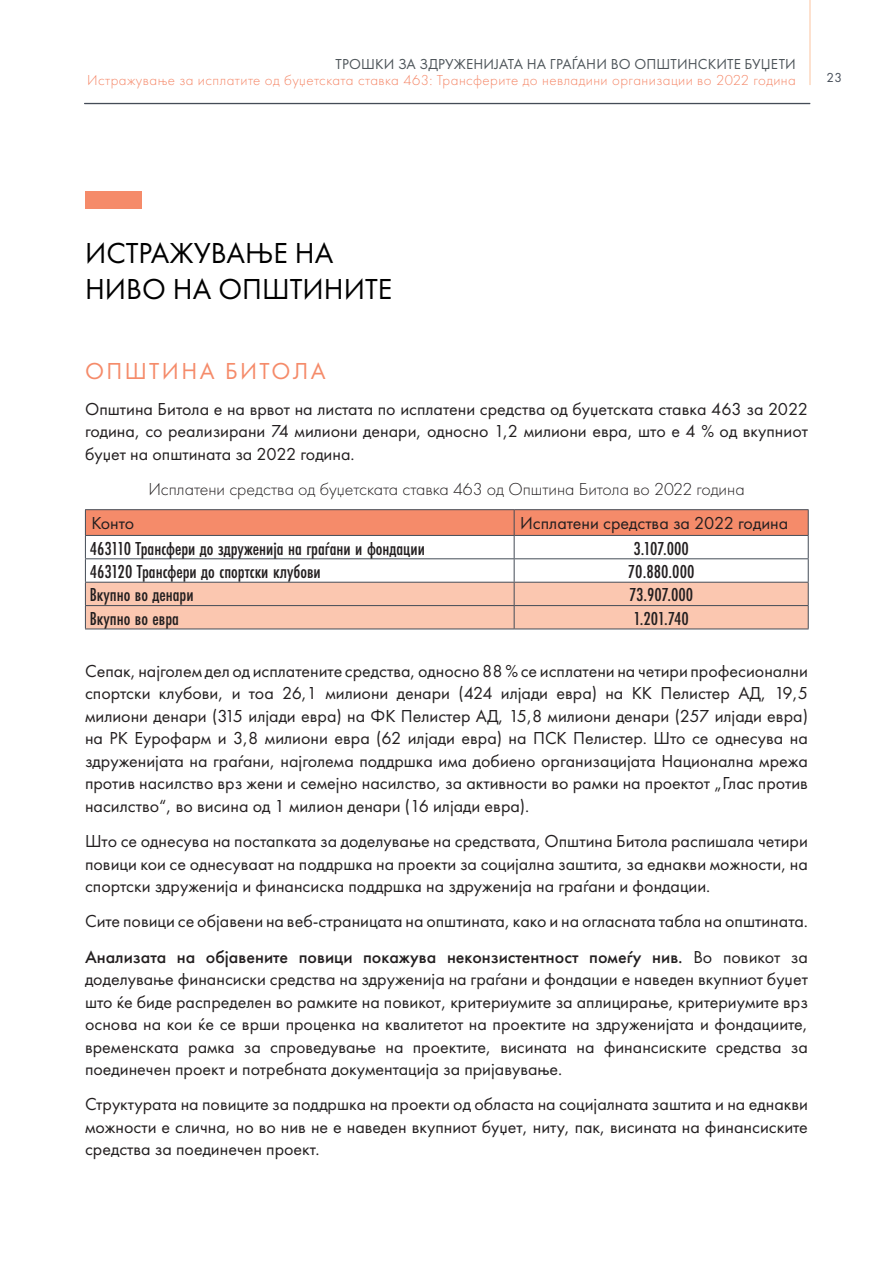
<style>
.page{position:relative;width:893px;height:1263px;background:#fff}
.page>*{position:absolute;margin:0;border:0;box-sizing:border-box;transform-origin:0 0}
.Наслови{font:30px "Futura PT";color:#000}
.pod_naslovi{font:24px "Futura PT";letter-spacing:.1em;color:#f58b6a}
.t1{font:500 19.5px "Futura PT Cond";color:#231f20}
.t2{font:18px/22.5px "Futura PT";color:#231f20;text-align:justify}
.t3{font:300 18px "Futura PT";color:#231f20}
.t4{font:300 15px "Futura PT";letter-spacing:.03em;color:#f58768}
.t5{font:15px "Futura PT";letter-spacing:.01em;color:#4e555a}
.t6{font:13.5px "Futura PT";color:#444c57}
.s1{font-weight:500}
</style>
<div class="page">
<hr style="left:809px;top:0;width:2px;height:85px;background:#fdd8c0">
<hr style="left:84px;top:103px;width:726px;height:1px;background:#444c57">
<hr style="left:85px;top:509px;width:429px;height:1px;background:#444c57">
<hr style="left:514px;top:509px;width:295px;height:1px;background:#444c57">
<hr style="left:85px;top:629px;width:429px;height:1px;background:#444c57">
<svg style="left:85px;top:510px;width:724px;height:119px"></svg>
<hr style="left:514px;top:629px;width:295px;height:1px;background:#444c57">
<div style="left:85px;top:191px;width:56px;height:17px;background:#f58b6a"></div>
<p class="t5" style="left:336px;top:55px;width:462px">ТРОШКИ ЗА ЗДРУЖЕНИЈАТА НА ГРАЃАНИ ВО ОПШТИНСКИТЕ БУЏЕТИ</p>
<p class="t4" style="left:87px;top:72px;width:710px">Истражување за исплатите од буџетската ставка 463: Трансферите до невладини организации во 2022 година</p>
<p class="t6" style="left:826px;top:69px;width:17px">23</p>
<p class="Наслови" style="left:85px;top:235px;width:250px">ИСТРАЖУВАЊЕ НА</p>
<p class="Наслови" style="left:85px;top:271px;width:309px">НИВО НА ОПШТИНИТЕ</p>
<p class="pod_naslovi" style="left:85px;top:357px;width:242px">ОПШТИНА БИТОЛА</p>
<p class="t2" style="left:85px;top:397px;width:724px">Општина Битола е на врвот на листата по исплатени средства од буџетската ставка 463 за 2022 година, со реализирани 74 милиони денари, односно 1,2 милиони евра, што е 4 % од вкупниот буџет на општината за 2022 година.</p>
<p class="t3" style="left:148px;top:479px;width:598px">Исплатени средства од буџетската ставка 463 од Општина Битола во 2022 година</p>
<p class="t2" style="left:91px;top:512px;width:44px">Конто</p>
<p class="t2" style="left:520px;top:512px;width:270px">Исплатени средства за 2022 година</p>
<p class="t1" style="left:90px;top:537px;width:337px">463110 Трансфери до здруженија на граѓани и фондации</p>
<p class="t1" style="left:633px;top:537px;width:57px">3.107.000</p>
<p class="t1" style="left:90px;top:560px;width:233px">463120 Трансфери до спортски клубови</p>
<p class="t1" style="left:628px;top:560px;width:68px">70.880.000</p>
<p class="t1" style="left:90px;top:583px;width:105px">Вкупно во денари</p>
<p class="t1" style="left:629px;top:583px;width:66px">73.907.000</p>
<p class="t1" style="left:90px;top:607px;width:91px">Вкупно во евра</p>
<p class="t1" style="left:633px;top:607px;width:57px">1.201.740</p>
<p class="t2" style="left:85px;top:659px;width:724px">Сепак, најголем дел од исплатените средства, односно 88 % се исплатени на четири професионални спортски клубови, и тоа 26,1 милиони денари (424 илјади евра) на КК Пелистер АД, 19,5 милиони денари (315 илјади евра) на ФК Пелистер АД, 15,8 милиони денари (257 илјади евра) на РК Еурофарм и 3,8 милиони евра (62 илјади евра) на ПСК Пелистер. Што се однесува на здруженијата на граѓани, најголема поддршка има добиено организацијата Национална мрежа против насилство врз жени и семејно насилство, за активности во рамки на проектот „Глас против насилство“, во висина од 1 милион денари (16 илјади евра).</p>
<p class="t2" style="left:85px;top:830px;width:724px">Што се однесува на постапката за доделување на средствата, Општина Битола распишала четири повици кои се однесуваат на поддршка на проекти за социјална заштита, за еднакви можности, на спортски здруженија и финансиска поддршка на здруженија на граѓани и фондации.</p>
<p class="t2" style="left:85px;top:910px;width:724px">Сите повици се објавени на веб-страницата на општината, како и на огласната табла на општината.</p>
<p class="t2" style="left:85px;top:945px;width:724px"><span class="s1">Анализата на објавените повици покажува неконзистентност помеѓу нив.</span> Во повикот за доделување финансиски средства на здруженија на граѓани и фондации е наведен вкупниот буџет што ќе биде распределен во рамките на повикот, критериумите за аплицирање, критериумите врз основа на кои ќе се врши проценка на квалитетот на проектите на здруженијата и фондациите, временската рамка за спроведување на проектите, висината на финансиските средства за поединечен проект и потребната документација за пријавување.</p>
<p class="t2" style="left:85px;top:1093px;width:724px">Структурата на повиците за поддршка на проекти од областа на социјалната заштита и на еднакви можности е слична, но во нив не е наведен вкупниот буџет, ниту, пак, висината на финансиските средства за поединечен проект.</p>
</div>
